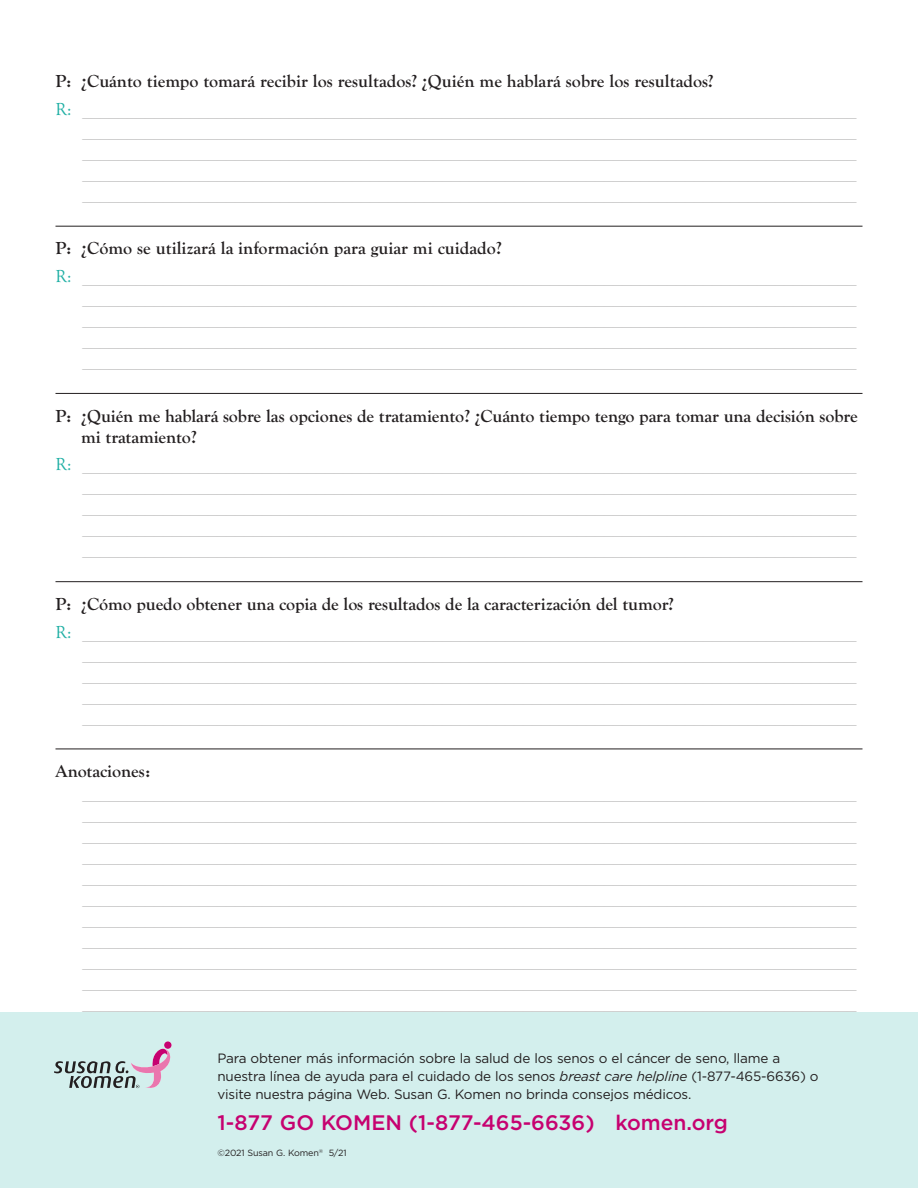
<style>
.page{position:relative;width:918px;height:1188px;background:#fff}
.page>*{position:absolute;margin:0;border:0;box-sizing:border-box;transform-origin:0 0}
.t1{font:500 21px "Gotham";color:#c60170}
.N_question{font:18px "Times New Roman";color:#bfbebe}
.N_question-2{font:700 18px/21px "Goudy Old Sty";letter-spacing:-.005em;color:#231f20}
.t2{font:13.5px/18px "Gotham";letter-spacing:-.015em;color:#231f20}
.t3{font:9px "Gotham";letter-spacing:-.015em;color:#231f20}
.s1{font-family:"Goudy Old Sty";color:#1fafa4}
.s2{font-style:italic}
</style>
<div class="page">
<div style="left:0;top:1012px;width:918px;height:176px;background:#d3efed"></div>
<svg style="left:54px;top:1041px;width:118px;height:48px"></svg>
<hr style="left:56px;top:226px;width:806px;height:1px;background:#231f20">
<hr style="left:56px;top:393px;width:806px;height:1px;background:#231f20">
<hr style="left:56px;top:581px;width:806px;height:1px;background:#231f20">
<hr style="left:56px;top:749px;width:806px;height:1px;background:#231f20">
<p class="N_question-2" style="left:56px;top:71px;width:660px">P: ¿Cuánto tiempo tomará recibir los resultados? ¿Quién me hablará sobre los resultados?</p>
<p class="N_question" style="left:56px;top:96px;width:802px"><span class="s1">R:</span> ______________________________________________________________________________________</p>
<p class="N_question" style="left:82px;top:117px;width:775px">______________________________________________________________________________________</p>
<p class="N_question" style="left:82px;top:138px;width:775px">______________________________________________________________________________________</p>
<p class="N_question" style="left:82px;top:159px;width:775px">______________________________________________________________________________________</p>
<p class="N_question" style="left:82px;top:180px;width:775px">______________________________________________________________________________________</p>
<p class="N_question-2" style="left:56px;top:238px;width:448px">P: ¿Cómo se utilizará la información para guiar mi cuidado?</p>
<p class="N_question" style="left:56px;top:263px;width:802px"><span class="s1">R:</span> ______________________________________________________________________________________</p>
<p class="N_question" style="left:82px;top:284px;width:775px">______________________________________________________________________________________</p>
<p class="N_question" style="left:82px;top:305px;width:775px">______________________________________________________________________________________</p>
<p class="N_question" style="left:82px;top:326px;width:775px">______________________________________________________________________________________</p>
<p class="N_question" style="left:82px;top:347px;width:775px">______________________________________________________________________________________</p>
<p class="N_question-2" style="left:81px;top:405px;width:778px;text-indent:-26px">P: ¿Quién me hablará sobre las opciones de tratamiento? ¿Cuánto tiempo tengo para tomar una decisión sobre mi tratamiento?</p>
<p class="N_question" style="left:56px;top:452px;width:802px"><span class="s1">R:</span> ______________________________________________________________________________________</p>
<p class="N_question" style="left:82px;top:473px;width:775px">______________________________________________________________________________________</p>
<p class="N_question" style="left:82px;top:494px;width:775px">______________________________________________________________________________________</p>
<p class="N_question" style="left:82px;top:515px;width:775px">______________________________________________________________________________________</p>
<p class="N_question" style="left:82px;top:536px;width:775px">______________________________________________________________________________________</p>
<p class="N_question-2" style="left:56px;top:594px;width:620px">P: ¿Cómo puedo obtener una copia de los resultados de la caracterización del tumor?</p>
<p class="N_question" style="left:56px;top:619px;width:802px"><span class="s1">R:</span> ______________________________________________________________________________________</p>
<p class="N_question" style="left:82px;top:640px;width:775px">______________________________________________________________________________________</p>
<p class="N_question" style="left:82px;top:661px;width:775px">______________________________________________________________________________________</p>
<p class="N_question" style="left:82px;top:682px;width:775px">______________________________________________________________________________________</p>
<p class="N_question" style="left:82px;top:703px;width:775px">______________________________________________________________________________________</p>
<p class="N_question-2" style="left:56px;top:761px;width:96px">Anotaciones:</p>
<p class="N_question" style="left:82px;top:779px;width:775px">______________________________________________________________________________________</p>
<p class="N_question" style="left:82px;top:800px;width:775px">______________________________________________________________________________________</p>
<p class="N_question" style="left:82px;top:821px;width:775px">______________________________________________________________________________________</p>
<p class="N_question" style="left:82px;top:842px;width:775px">______________________________________________________________________________________</p>
<p class="N_question" style="left:82px;top:863px;width:775px">______________________________________________________________________________________</p>
<p class="N_question" style="left:82px;top:884px;width:775px">______________________________________________________________________________________</p>
<p class="N_question" style="left:82px;top:905px;width:775px">______________________________________________________________________________________</p>
<p class="N_question" style="left:82px;top:926px;width:775px">______________________________________________________________________________________</p>
<p class="N_question" style="left:82px;top:947px;width:775px">______________________________________________________________________________________</p>
<p class="N_question" style="left:82px;top:968px;width:775px">______________________________________________________________________________________</p>
<p class="N_question" style="left:82px;top:989px;width:775px">______________________________________________________________________________________</p>
<p class="t2" style="left:218px;top:1049px;width:603px">Para obtener más información sobre la salud de los senos o el cáncer de seno, llame a nuestra línea de ayuda para el cuidado de los senos <span class="s2">breast care helpline</span> (1-877-465-6636) o visite nuestra página Web. Susan G. Komen no brinda consejos médicos.</p>
<p class="t1" style="left:218px;top:1111px;width:512px">1-877 GO KOMEN (1-877-465-6636) komen.org</p>
<p class="t3" style="left:218px;top:1148px;width:131px">©2021 Susan G. Komen<sup>®</sup> 5/21</p>
</div>
